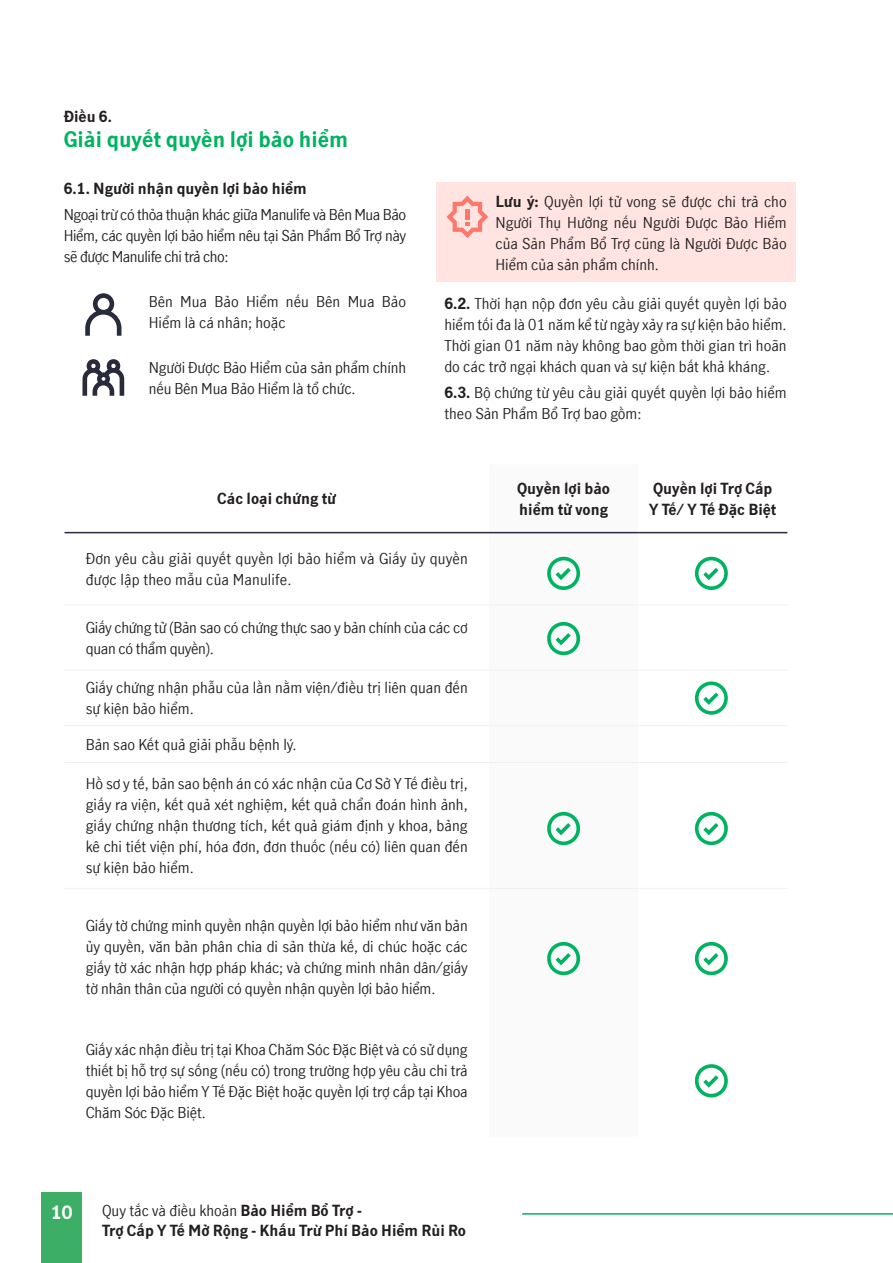
<style>
.page{position:relative;width:893px;height:1263px;background:#fff}
.page>*{position:absolute;margin:0;border:0;box-sizing:border-box;transform-origin:0 0}
.t1{font:700 21px "Manulife JH Sans";color:#00b361}
.t2{font:700 18px "Manulife JH Sans";color:#fff}
.t3{font:15px/21px "Manulife JH Sans";color:#231f20;text-align:justify}
.t4{font:700 15px/21px "Manulife JH Sans";color:#231f20}
.t5{font:15px/21px "Manulife JH Sans";letter-spacing:-.02em;color:#231f20}
.s1{font-weight:700}
.s2{font-weight:400}
</style>
<div class="page">
<div style="left:41px;top:1193px;width:41px;height:70px;background:#3cae65"></div>
<hr style="left:522px;top:1213px;width:371px;height:1px;background:#00b361">
<div style="left:436px;top:183px;width:359px;height:99px;background:#ffe4e1"></div>
<svg style="left:489px;top:531px;width:149px;height:445px"></svg>
<hr style="left:64px;top:532px;width:425px;height:1px;background:#282b3e">
<hr style="left:489px;top:532px;width:149px;height:1px;background:#282b3e">
<hr style="left:638px;top:532px;width:149px;height:1px;background:#282b3e">
<hr style="left:64px;top:605px;width:425px;height:1px;background:#f0f0f0">
<hr style="left:489px;top:605px;width:149px;height:1px;background:#f0f0f0">
<hr style="left:638px;top:605px;width:149px;height:1px;background:#f0f0f0">
<hr style="left:64px;top:670px;width:425px;height:1px;background:#f0f0f0">
<hr style="left:489px;top:670px;width:149px;height:1px;background:#f0f0f0">
<hr style="left:638px;top:670px;width:149px;height:1px;background:#f0f0f0">
<hr style="left:64px;top:725px;width:425px;height:1px;background:#f0f0f0">
<hr style="left:489px;top:725px;width:149px;height:1px;background:#f0f0f0">
<hr style="left:638px;top:725px;width:149px;height:1px;background:#f0f0f0">
<hr style="left:64px;top:762px;width:425px;height:1px;background:#f0f0f0">
<hr style="left:489px;top:762px;width:149px;height:1px;background:#f0f0f0">
<hr style="left:638px;top:762px;width:149px;height:1px;background:#f0f0f0">
<hr style="left:64px;top:888px;width:425px;height:1px;background:#f0f0f0">
<hr style="left:489px;top:888px;width:149px;height:1px;background:#f0f0f0">
<hr style="left:638px;top:888px;width:149px;height:1px;background:#f0f0f0">
<svg style="left:545px;top:557px;width:37px;height:33px"></svg>
<svg style="left:694px;top:557px;width:34px;height:33px"></svg>
<svg style="left:545px;top:622px;width:37px;height:33px"></svg>
<svg style="left:694px;top:812px;width:34px;height:33px"></svg>
<svg style="left:694px;top:942px;width:34px;height:33px"></svg>
<svg style="left:694px;top:1064px;width:34px;height:33px"></svg>
<svg style="left:545px;top:812px;width:37px;height:33px"></svg>
<svg style="left:545px;top:942px;width:37px;height:33px"></svg>
<svg style="left:694px;top:681px;width:34px;height:34px"></svg>
<svg style="left:85px;top:293px;width:36px;height:43px"></svg>
<svg style="left:82px;top:359px;width:42px;height:37px"></svg>
<svg style="left:446px;top:196px;width:42px;height:42px"></svg>
<p class="t4" style="left:64px;top:105px;width:50px">Điều 6.</p>
<h1 class="t1" style="left:64px;top:125px;width:286px">Giải quyết quyền lợi bảo hiểm</h1>
<p class="t4" style="left:64px;top:177px;width:245px">6.1. Người nhận quyền lợi bảo hiểm</p>
<p class="t3" style="left:64px;top:203px;width:344px">Ngoại trừ có thỏa thuận khác giữa Manulife và Bên Mua Bảo Hiểm, các quyền lợi bảo hiểm nêu tại Sản Phẩm Bổ Trợ này sẽ được Manulife chi trả cho:</p>
<p class="t3" style="left:149px;top:290px;width:259px">Bên Mua Bảo Hiểm nếu Bên Mua Bảo<br>Hiểm là cá nhân; hoặc</p>
<p class="t3" style="left:149px;top:356px;width:259px">Người Được Bảo Hiểm của sản phẩm chính nếu Bên Mua Bảo Hiểm là tổ chức.</p>
<p class="t3" style="left:495px;top:191px;width:293px"><span class="s1">Lưu ý:</span> Quyền lợi tử vong sẽ được chi trả cho Người Thụ Hưởng nếu Người Được Bảo Hiểm của Sản Phẩm Bổ Trợ cũng là Người Được Bảo Hiểm của sản phẩm chính.</p>
<p class="t3" style="left:444px;top:293px;width:344px"><span class="s1">6.2.</span> Thời hạn nộp đơn yêu cầu giải quyết quyền lợi bảo hiểm tối đa là 01 năm kể từ ngày xảy ra sự kiện bảo hiểm.<br>Thời gian 01 năm này không bao gồm thời gian trì hoãn do các trở ngại khách quan và sự kiện bất khả kháng.</p>
<p class="t3" style="left:444px;top:382px;width:344px"><span class="s1">6.3.</span> Bộ chứng từ yêu cầu giải quyết quyền lợi bảo hiểm theo Sản Phẩm Bổ Trợ bao gồm:</p>
<p class="t4" style="left:217px;top:487px;width:120px">Các loại chứng từ</p>
<p class="t4" style="left:517px;top:477px;width:95px">Quyền lợi bảo hiểm tử vong</p>
<p class="t4" style="left:649px;top:477px;width:129px">Quyền lợi Trợ Cấp<br>Y Tế/ Y Tế Đặc Biệt</p>
<p class="t3" style="left:86px;top:547px;width:383px">Đơn yêu cầu giải quyết quyền lợi bảo hiểm và Giấy ủy quyền được lập theo mẫu của Manulife.</p>
<p class="t5" style="left:86px;top:616px;width:383px">Giấy chứng tử (Bản sao có chứng thực sao y bản chính của các cơ quan có thẩm quyền).</p>
<p class="t3" style="left:86px;top:676px;width:383px">Giấy chứng nhận phẫu của lần nằm viện/điều trị liên quan đến sự kiện bảo hiểm.</p>
<p class="t3" style="left:86px;top:733px;width:212px">Bản sao Kết quả giải phẫu bệnh lý.</p>
<p class="t3" style="left:86px;top:772px;width:383px">Hồ sơ y tế, bản sao bệnh án có xác nhận của Cơ Sở Y Tế điều trị, giấy ra viện, kết quả xét nghiệm, kết quả chẩn đoán hình ảnh, giấy chứng nhận thương tích, kết quả giám định y khoa, bảng kê chi tiết viện phí, hóa đơn, đơn thuốc (nếu có) liên quan đến sự kiện bảo hiểm.</p>
<p class="t3" style="left:86px;top:915px;width:383px">Giấy tờ chứng minh quyền nhận quyền lợi bảo hiểm như văn bản ủy quyền, văn bản phân chia di sản thừa kế, di chúc hoặc các giấy tờ xác nhận hợp pháp khác; và chứng minh nhân dân/giấy tờ nhân thân của người có quyền nhận quyền lợi bảo hiểm.</p>
<p class="t3" style="left:86px;top:1039px;width:383px">Giấy xác nhận điều trị tại Khoa Chăm Sóc Đặc Biệt và có sử dụng thiết bị hỗ trợ sự sống (nếu có) trong trường hợp yêu cầu chi trả quyền lợi bảo hiểm Y Tế Đặc Biệt hoặc quyền lợi trợ cấp tại Khoa Chăm Sóc Đặc Biệt.</p>
<p class="t2" style="left:51px;top:1200px;width:23px">10</p>
<p class="t4" style="left:102px;top:1199px;width:366px;line-height:20.5px"><span class="s2">Quy tắc và điều khoản</span> Bảo Hiểm Bổ Trợ -<br>Trợ Cấp Y Tế Mở Rộng - Khấu Trừ Phí Bảo Hiểm Rủi Ro</p>
</div>
